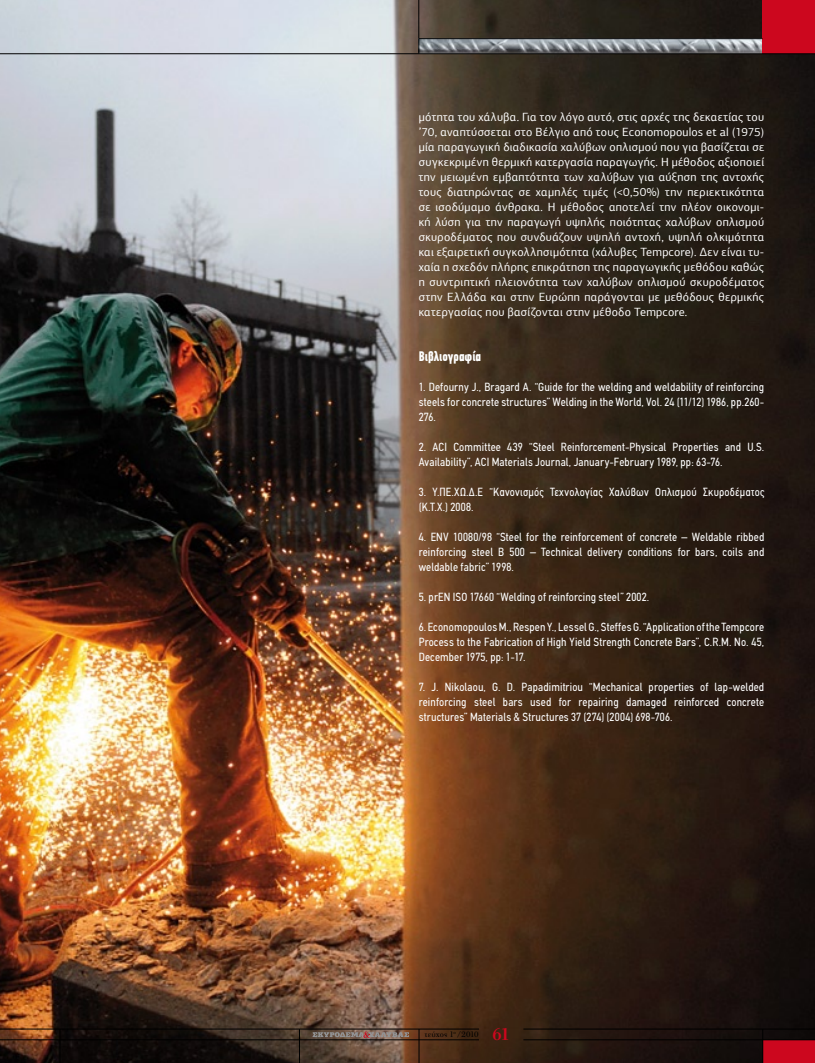
<style>
.page{position:relative;width:815px;height:1063px;background:#fff}
.page>*{position:absolute;margin:0;border:0;box-sizing:border-box;transform-origin:0 0}
.t1{font:700 13.75px "PF Din Text Comp Pro";color:#fff}
.t2{font:11.88px/15px "PF Din Text Condensed";letter-spacing:.015em;color:#fff;text-align:justify}
.t3{font:11.88px/15px "PF Agora Sans Pro";letter-spacing:.025em;color:#fff;text-align:justify}
.t4{font:8.75px "PF Bodoni Text";letter-spacing:.005em;color:#000}
.s1{font-weight:700;font-size:18.75px;color:#cc071e}
</style>
<div class="page">
<img style="left:0;top:0;width:815px;height:1063px">
<img style="left:419px;top:39px;width:343px;height:14px">
<div style="left:762px;top:0;width:53px;height:54px;background:#cc071e"></div>
<div style="left:763px;top:1040px;width:52px;height:23px;background:#cc071e"></div>
<hr style="left:523px;top:1039px;width:292px;height:1px;background:#000">
<hr style="left:299px;top:1029px;width:1px;height:34px;background:#000">
<hr style="left:523px;top:1029px;width:292px;height:1px;background:#000">
<hr style="left:419px;top:1029px;width:1px;height:34px;background:#000">
<hr style="left:60px;top:1029px;width:1px;height:34px;background:#000">
<hr style="left:762px;top:1029px;width:1px;height:34px;background:#000">
<hr style="left:419px;top:38px;width:343px;height:1px;background:#000">
<hr style="left:418px;top:0;width:1px;height:54px;background:#000">
<hr style="left:0;top:53px;width:815px;height:1px;background:#000">
<svg style="left:313px;top:1031px;width:96px;height:7px"></svg>
<hr style="left:0;top:1039px;width:479px;height:1px;background:#000">
<hr style="left:0;top:1029px;width:479px;height:1px;background:#000">
<p class="t3" style="left:419px;top:110px;width:347px">μότητα του χάλυβα. Για τον λόγο αυτό, στις αρχές της δεκαετίας του ’70, αναπτύσσεται στο Βέλγιο από τους Economopoulos et al (1975) μία παραγωγική διαδικασία χαλύβων οπλισμού που για βασίζεται σε συγκεκριμένη θερμική κατεργασία παραγωγής. Η μέθοδος αξιοποιεί την μειωμένη εμβαπτότητα των χαλύβων για αύξηση της αντοχής τους διατηρώντας σε χαμηλές τιμές (&lt;0,50%) την περιεκτικότητα σε ισοδύμαμο άνθρακα. Η μέθοδος αποτελεί την πλέον οικονομι&shy;κή λύση για την παραγωγή υψηλής ποιότητας χαλύβων οπλισμού σκυροδέματος που συνδυάζουν υψηλή αντοχή, υψηλή ολκιμότητα και εξαιρετική συγκολλησιμότητα (χάλυβες Tempcore). Δεν είναι τυ&shy;χαία η σχεδόν πλήρης επικράτηση της παραγωγικής μεθόδου καθώς η συντριπτική πλειονότητα των χαλύβων οπλισμού σκυροδέματος στην Ελλάδα και στην Ευρώπη παράγονται με μεθόδους θερμικής κατεργασίας που βασίζονται στην μέθοδο Tempcore.</p>
<p class="t1" style="left:419px;top:348px;width:64px">Βιβλιογραφία</p>
<p class="t2" style="left:419px;top:380px;width:347px">1. Defourny J., Bragard A. “Guide for the welding and weldability of reinforcing steels for concrete structures” Welding in the World, Vol. 24 (11/12) 1986, pp.260- 276.</p>
<p class="t2" style="left:419px;top:440px;width:347px">2. ACI Committee 439 “Steel Reinforcement-Physical Properties and U.S.<br>Availability”, ACI Materials Journal, January-February 1989, pp: 63-76.</p>
<p class="t2" style="left:419px;top:485px;width:347px">3. Υ.ΠΕ.ΧΩ.Δ.Ε “Κανονισμός Τεχνολογίας Χαλύβων Οπλισμού Σκυροδέματος (Κ.Τ.Χ.) 2008.</p>
<p class="t2" style="left:419px;top:530px;width:347px">4. ENV 10080/98 “Steel for the reinforcement of concrete – Weldable ribbed reinforcing steel B 500 – Technical delivery conditions for bars, coils and weldable fabric” 1998.</p>
<p class="t2" style="left:419px;top:590px;width:232px">5. prEN ISO 17660 “Welding of reinforcing steel” 2002.</p>
<p class="t2" style="left:419px;top:620px;width:347px">6. Economopoulos M., Respen Y., Lessel G., Steffes G. “Application of the Tempcore Process to the Fabrication of High Yield Strength Concrete Bars”, C.R.M. No. 45, December 1975, pp: 1-17.</p>
<p class="t2" style="left:419px;top:680px;width:347px">7. J. Nikolaou, G. D. Papadimitriou “Mechanical properties of lap-welded reinforcing steel bars used for repairing damaged reinforced concrete structures” Materials &amp; Structures 37 (274) (2004) 698-706.</p>
<p class="t4" style="left:425px;top:1030px;width:87px">τεύχος 1<sup>ο</sup> /2010 <span class="s1">61</span></p>
</div>
